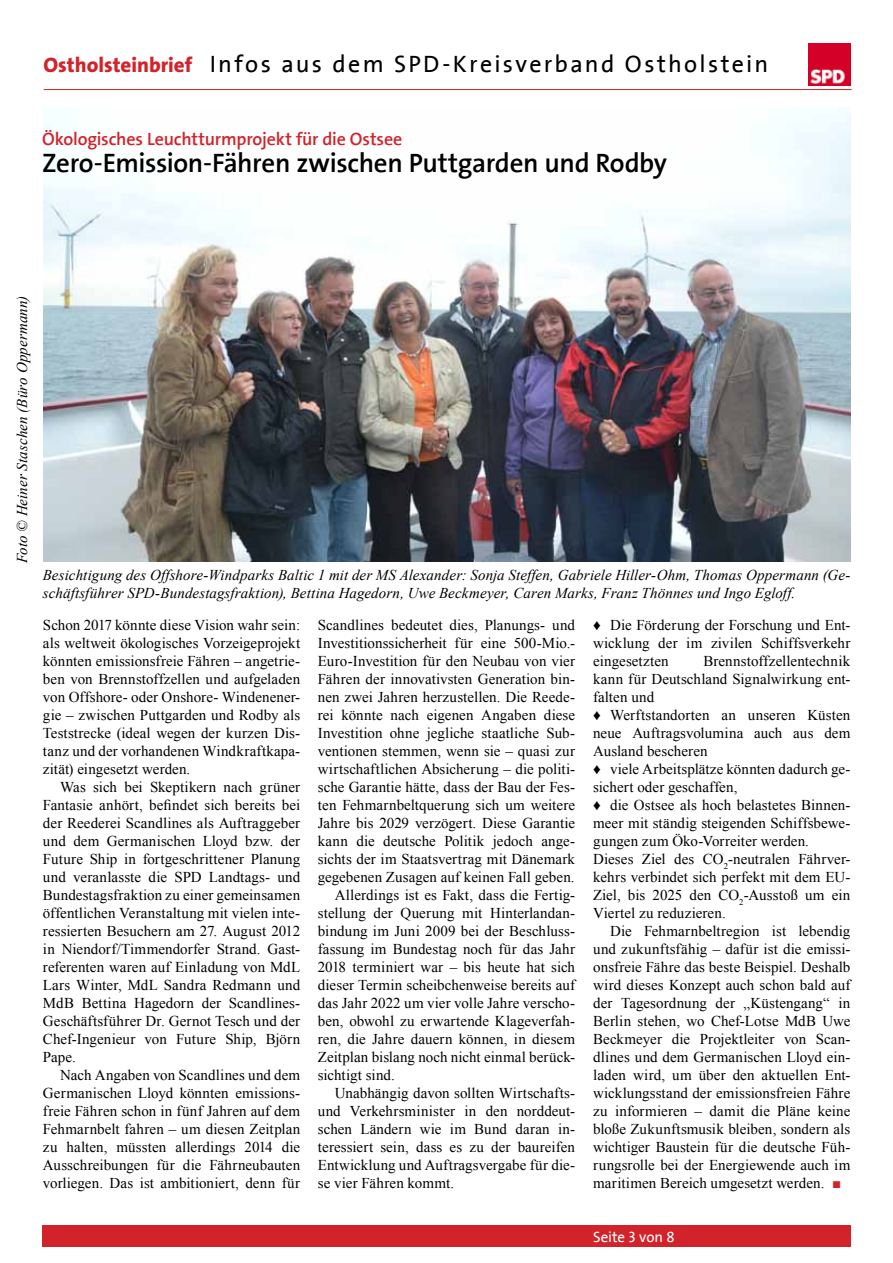
<style>
.page{position:relative;width:893px;height:1263px;background:#fff}
.page>*{position:absolute;margin:0;border:0;box-sizing:border-box;transform-origin:0 0}
.t1{font:700 27px "SPD2002 The Sans";letter-spacing:-.015em;color:#000}
.t2{font:24px "SPD2002 The Sans";letter-spacing:.095em;color:#000}
.t3{font:700 18px "SPD2002 The Sans";letter-spacing:-.01em;color:#d2232a}
.t4{font:15px/18px "Times New Roman";letter-spacing:.005em;color:#000;text-align:justify}
.t5{font:italic 15px/18px "Times New Roman";letter-spacing:.005em;color:#000}
.t6{font:15px "SPD2002 The Sans";letter-spacing:-.005em;color:#fff}
.s1{font-family:"The Sans";font-weight:800;font-size:21px;color:#d2232a}
.s2{color:#d2232a}
</style>
<div class="page">
<img style="left:808px;top:43px;width:42px;height:43px">
<hr style="left:44px;top:89px;width:808px;height:1px;background:#d2232a">
<div style="left:42px;top:1225px;width:809px;height:22px;background:#d2232a"></div>
<img style="left:43px;top:108px;width:807px;height:454px">
<h2 class="t2" style="left:43px;top:51px;width:726px"><span class="s1">Ostholsteinbrief</span> Infos aus dem SPD-Kreisverband Ostholstein</h2>
<p class="t3" style="left:42px;top:129px;width:362px">Ökologisches Leuchtturmprojekt für die Ostsee</p>
<h1 class="t1" style="left:42px;top:148px;width:627px">Zero-Emission-Fähren zwischen Puttgarden und Rodby</h1>
<p class="t5" style="left:13px;top:563px;width:271px;rotate:-90deg">Foto © Heiner Staschen (Büro Oppermann)</p>
<p class="t5" style="left:43px;top:565px;width:809px">Besichtigung des Offshore-Windparks Baltic 1 mit der MS Alexander: Sonja Steffen, Gabriele Hiller-Ohm, Thomas Oppermann (Ge&shy;schäftsführer SPD-Bundestagsfraktion), Bettina Hagedorn, Uwe Beckmeyer, Caren Marks, Franz Thönnes und Ingo Egloff.</p>
<p class="t4" style="left:43px;top:616px;width:259px">Schon 2017 könnte diese Vision wahr sein: als weltweit ökologisches Vorzeigeprojekt könnten emissionsfreie Fähren – angetrie&shy;ben von Brennstoffzellen und aufgeladen von Offshore- oder Onshore- Windenener&shy;gie – zwischen Puttgarden und Rodby als Teststrecke (ideal wegen der kurzen Dis&shy;tanz und der vorhandenen Windkraftkapa&shy;zität) eingesetzt werden.</p>
<p class="t4" style="left:43px;top:778px;width:259px;text-indent:17px">Was sich bei Skeptikern nach grüner Fantasie anhört, befindet sich bereits bei der Reederei Scandlines als Auftraggeber und dem Germanischen Lloyd bzw. der Future Ship in fortgeschrittener Planung und veranlasste die SPD Landtags- und Bundestagsfraktion zu einer gemeinsamen öffentlichen Veranstaltung mit vielen inte&shy;ressierten Besuchern am 27. August 2012 in Niendorf/Timmendorfer Strand. Gast&shy;referenten waren auf Einladung von MdL Lars Winter, MdL Sandra Redmann und MdB Bettina Hagedorn der Scandlines-Geschäftsführer Dr. Gernot Tesch und der Chef-Ingenieur von Future Ship, Björn Pape.</p>
<p class="t4" style="left:43px;top:1066px;width:259px;text-indent:17px">Nach Angaben von Scandlines und dem Germanischen Lloyd könnten emissions&shy;freie Fähren schon in fünf Jahren auf dem Fehmarnbelt fahren – um diesen Zeitplan zu halten, müssten allerdings 2014 die Ausschreibungen für die Fährneubauten vorliegen. Das ist ambitioniert, denn für</p>
<p class="t4" style="left:318px;top:616px;width:259px">Scandlines bedeutet dies, Planungs- und</p>
<p class="t4" style="left:318px;top:634px;width:259px">Investitionssicherheit für eine 500-Mio.-</p>
<p class="t4" style="left:318px;top:652px;width:259px">Euro-Investition für den Neubau von vier</p>
<p class="t4" style="left:318px;top:670px;width:259px">Fähren der innovativsten Generation bin-</p>
<p class="t4" style="left:318px;top:688px;width:259px">nen zwei Jahren herzustellen. Die Reede-</p>
<p class="t4" style="left:318px;top:706px;width:259px">rei könnte nach eigenen Angaben diese</p>
<p class="t4" style="left:318px;top:724px;width:259px">Investition ohne jegliche staatliche Sub-</p>
<p class="t4" style="left:318px;top:742px;width:259px">ventionen stemmen, wenn sie – quasi zur</p>
<p class="t4" style="left:318px;top:760px;width:259px">wirtschaftlichen Absicherung – die politi-</p>
<p class="t4" style="left:318px;top:778px;width:259px">sche Garantie hätte, dass der Bau der Fes-</p>
<p class="t4" style="left:318px;top:796px;width:259px">ten Fehmarnbeltquerung sich um weitere</p>
<p class="t4" style="left:318px;top:814px;width:259px">Jahre bis 2029 verzögert. Diese Garantie</p>
<p class="t4" style="left:318px;top:832px;width:259px">kann die deutsche Politik jedoch ange-</p>
<p class="t4" style="left:318px;top:850px;width:259px">sichts der im Staatsvertrag mit Dänemark</p>
<p class="t4" style="left:318px;top:868px;width:258px">gegebenen Zusagen auf keinen Fall geben.</p>
<p class="t4" style="left:335px;top:886px;width:242px">Allerdings ist es Fakt, dass die Fertig-</p>
<p class="t4" style="left:318px;top:904px;width:259px">stellung der Querung mit Hinterlandan-</p>
<p class="t4" style="left:318px;top:922px;width:259px">bindung im Juni 2009 bei der Beschluss-</p>
<p class="t4" style="left:318px;top:940px;width:259px">fassung im Bundestag noch für das Jahr</p>
<p class="t4" style="left:318px;top:958px;width:259px">2018 terminiert war – bis heute hat sich</p>
<p class="t4" style="left:318px;top:976px;width:259px">dieser Termin scheibchenweise bereits auf</p>
<p class="t4" style="left:318px;top:994px;width:259px">das Jahr 2022 um vier volle Jahre verscho-</p>
<p class="t4" style="left:318px;top:1012px;width:259px">ben, obwohl zu erwartende Klageverfah-</p>
<p class="t4" style="left:318px;top:1030px;width:259px">ren, die Jahre dauern können, in diesem</p>
<p class="t4" style="left:318px;top:1048px;width:259px">Zeitplan bislang noch nicht einmal berück-</p>
<p class="t4" style="left:318px;top:1066px;width:79px">sichtigt sind.</p>
<p class="t4" style="left:335px;top:1084px;width:242px">Unabhängig davon sollten Wirtschafts-</p>
<p class="t4" style="left:318px;top:1102px;width:259px">und Verkehrsminister in den norddeut-</p>
<p class="t4" style="left:318px;top:1120px;width:259px">schen Ländern wie im Bund daran in-</p>
<p class="t4" style="left:318px;top:1138px;width:259px">teressiert sein, dass es zu der baureifen</p>
<p class="t4" style="left:318px;top:1156px;width:259px">Entwicklung und Auftragsvergabe für die-</p>
<p class="t4" style="left:318px;top:1174px;width:138px">se vier Fähren kommt.</p>
<p class="t4" style="left:593px;top:616px;width:259px">♦ Die Förderung der Forschung und Ent&shy;wicklung der im zivilen Schiffsverkehr eingesetzten</p>
<p class="t4" style="left:593px;top:652px;width:259px;text-align:left;text-indent:110px">Brennstoffzellentechnik kann für Deutschland Signalwirkung ent&shy;falten und<br>♦ Werftstandorten an unseren Küsten neue Auftragsvolumina auch aus dem Ausland bescheren<br>♦ viele Arbeitsplätze könnten dadurch ge&shy;sichert oder geschaffen,<br>♦ die Ostsee als hoch belastetes Binnen&shy;meer mit ständig steigenden Schiffsbewe&shy;gungen zum Öko-Vorreiter werden.<br>Dieses Ziel des CO<sub>2</sub>-neutralen Fährver&shy;kehrs verbindet sich perfekt mit dem EU-Ziel, bis 2025 den CO<sub>2</sub>-Ausstoß um ein Viertel zu reduzieren.</p>
<p class="t4" style="left:593px;top:922px;width:259px;text-indent:17px">Die Fehmarnbeltregion ist lebendig und zukunftsfähig – dafür ist die emissi&shy;onsfreie Fähre das beste Beispiel. Deshalb wird dieses Konzept auch schon bald auf der Tagesordnung der „Küstengang“ in Berlin stehen, wo Chef-Lotse MdB Uwe Beckmeyer die Projektleiter von Scan&shy;dlines und dem Germanischen Lloyd ein&shy;laden wird, um über den aktuellen Ent&shy;wicklungsstand der emissionsfreien Fähre zu informieren – damit die Pläne keine bloße Zukunftsmusik bleiben, sondern als wichtiger Baustein für die deutsche Füh&shy;rungsrolle bei der Energiewende auch im maritimen Bereich umgesetzt werden. <span class="s2">■</span></p>
<p class="t6" style="left:593px;top:1229px;width:83px">Seite 3 von 8</p>
</div>
